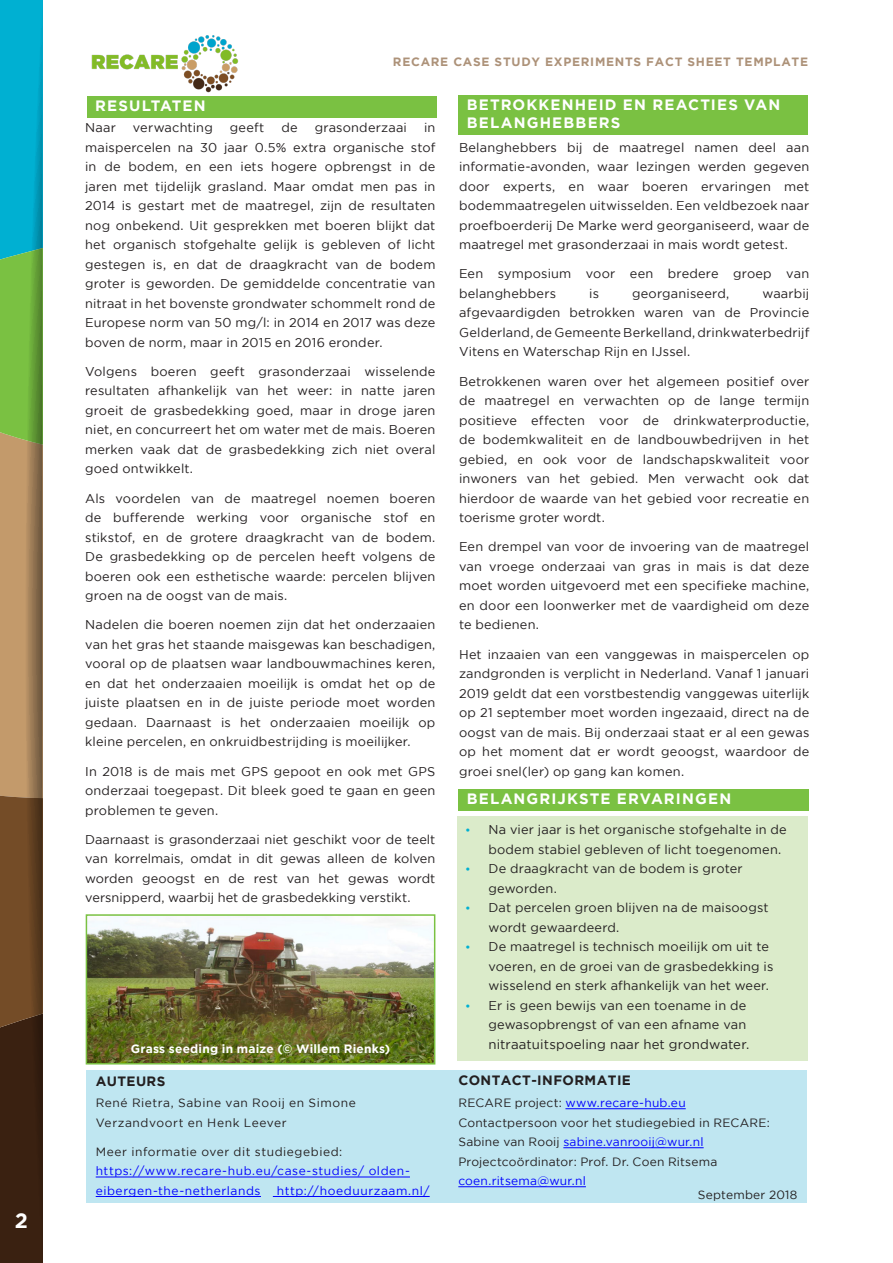
<style>
.page{position:relative;width:893px;height:1263px;background:#fff}
.page>*{position:absolute;margin:0;border:0;box-sizing:border-box;transform-origin:0 0}
.t1{font:700 21px "Gotham";color:#fff}
.heading{font:700 15px/18px "Gotham";letter-spacing:.075em;color:#fff}
.t2{font:700 13.5px "Gotham";letter-spacing:.03em;color:#231f20}
.t3{font:13.2px "Gotham";letter-spacing:.01em;color:#231f20}
.text{font:12.75px/19.5px "Gotham";letter-spacing:.015em;color:#231f20;text-align:justify}
.text-2{font:12px/19.5px "Gotham";letter-spacing:.02em;color:#231f20}
.text-3{font:12px/19.5px "Gotham";letter-spacing:.045em;color:#00f}
.text-4{font:12px/19.5px "Gotham";letter-spacing:.05em;color:#231f20}
.t4{font:700 12px "Gotham";letter-spacing:.06em;color:#ad9279}
.text-5{font:12px "Gotham";letter-spacing:.045em;color:#231f20}
.t5{font:700 12px "Gotham";letter-spacing:.02em;color:#fff}
.text-6{font:12px "Gotham";letter-spacing:.02em;color:#00f}
.text-7{font:12px "Gotham";letter-spacing:.015em;color:#00f}
.s1{font-family:"Myriad Pro";font-size:15px;color:#00b0d2}
.s2{color:#231f20}
.s3{color:#00f}
</style>
<div class="page">
<svg style="left:0;top:0;width:43px;height:1263px;background:#607757"></svg>
<div style="left:86px;top:1070px;width:721px;height:132px;background:#bfe6f1"></div>
<hr style="left:96px;top:1177px;width:314px;height:1px;background:#00f">
<hr style="left:96px;top:1196px;width:165px;height:1px;background:#00f">
<hr style="left:273px;top:1196px;width:157px;height:1px;background:#00f">
<img style="left:91px;top:35px;width:148px;height:58px">
<div style="left:458px;top:95px;width:350px;height:39px;background:#7ac142"></div>
<div style="left:458px;top:789px;width:350px;height:22px;background:#7ac142"></div>
<div style="left:457px;top:816px;width:351px;height:244px;background:#dbebca"></div>
<img style="left:89px;top:917px;width:343px;height:144px">
<div style="left:86px;top:914px;width:349px;height:150px;border:2px solid #7ac142"></div>
<hr style="left:565px;top:1108px;width:121px;height:1px;background:#00f">
<hr style="left:563px;top:1147px;width:141px;height:1px;background:#00f">
<hr style="left:458px;top:1186px;width:128px;height:1px;background:#00f">
<div style="left:87px;top:96px;width:349px;height:22px;background:#7ac142"></div>
<p class="t1" style="left:15px;top:1209px;width:15px">2</p>
<p class="t4" style="left:393px;top:55px;width:417px">RECARE CASE STUDY EXPERIMENTS FACT SHEET TEMPLATE</p>
<p class="heading" style="left:95px;top:97px;width:112px">RESULTATEN</p>
<p class="text" style="left:85px;top:118px;width:32px">Naar</p>
<p class="text" style="left:133px;top:118px;width:81px">verwachting</p>
<p class="text" style="left:230px;top:118px;width:36px">geeft</p>
<p class="text" style="left:281px;top:118px;width:18px">de</p>
<p class="text" style="left:315px;top:118px;width:94px">grasonderzaai</p>
<p class="text" style="left:85px;top:118px;width:352px;text-indent:339px">in maispercelen na 30 jaar 0.5% extra organische stof in de bodem, en een iets hogere opbrengst in de jaren met tijdelijk grasland. Maar omdat men pas in 2014 is gestart met de maatregel, zijn de resultaten nog onbekend. Uit gesprekken met boeren blijkt dat het organisch stofgehalte gelijk is gebleven of licht gestegen is, en dat de draagkracht van de bodem groter is geworden. De gemiddelde concentratie van nitraat in het bovenste grondwater schommelt rond de Europese norm van 50 mg/l: in 2014 en 2017 was deze boven de norm, maar in 2015 en 2016 eronder.</p>
<p class="text" style="left:85px;top:361px;width:352px">Volgens boeren geeft grasonderzaai wisselende resultaten afhankelijk van het weer: in natte jaren groeit de grasbedekking goed, maar in droge jaren niet, en concurreert het om water met de mais. Boeren merken vaak dat de grasbedekking zich niet overal goed ontwikkelt.</p>
<p class="text" style="left:85px;top:488px;width:352px">Als voordelen van de maatregel noemen boeren de bufferende werking voor organische stof en stikstof, en de grotere draagkracht van de bodem.<br>De grasbedekking op de percelen heeft volgens de boeren ook een esthetische waarde: percelen blijven groen na de oogst van de mais.</p>
<p class="text" style="left:85px;top:615px;width:352px">Nadelen die boeren noemen zijn dat het onderzaaien van het gras het staande maisgewas kan beschadigen, vooral op de plaatsen waar landbouwmachines keren, en dat het onderzaaien moeilijk is omdat het op de juiste plaatsen en in de juiste periode moet worden gedaan. Daarnaast is het onderzaaien moeilijk op kleine percelen, en onkruidbestrijding is moeilijker.</p>
<p class="text" style="left:85px;top:761px;width:352px">In 2018 is de mais met GPS gepoot en ook met GPS onderzaai toegepast. Dit bleek goed te gaan en geen problemen te geven.</p>
<p class="text" style="left:85px;top:829px;width:352px">Daarnaast is grasonderzaai niet geschikt voor de teelt van korrelmais, omdat in dit gewas alleen de kolven worden geoogst en de rest van het gewas wordt versnipperd, waarbij het de grasbedekking verstikt.</p>
<p class="t5" style="left:131px;top:1042px;width:261px">Grass seeding in maize (© Willem Rienks)</p>
<p class="t2" style="left:96px;top:1073px;width:71px">AUTEURS</p>
<p class="text-4" style="left:96px;top:1093px;width:262px">René Rietra, Sabine van Rooij en Simone<br>Verzandvoort en Henk Leever</p>
<p class="text-5" style="left:96px;top:1145px;width:248px">Meer informatie over dit studiegebied:</p>
<p class="text-3" style="left:96px;top:1161px;width:316px">https://www.recare-hub.eu/case-studies/ olden&shy;eibergen-the-netherlands</p>
<p class="text-3" style="left:277px;top:1181px;width:154px">http://hoeduurzaam.nl/</p>
<p class="heading" style="left:467px;top:95px;width:315px">BETROKKENHEID EN REACTIES VAN<br>BELANGHEBBERS</p>
<p class="text" style="left:459px;top:137px;width:352px">Belanghebbers bij de maatregel namen deel aan informatie-avonden, waar lezingen werden gegeven door experts, en waar boeren ervaringen met bodemmaatregelen uitwisselden. Een veldbezoek naar proefboerderij De Marke werd georganiseerd, waar de maatregel met grasonderzaai in mais wordt getest.</p>
<p class="text" style="left:459px;top:264px;width:352px">Een symposium voor een bredere groep van belanghebbers</p>
<p class="text" style="left:459px;top:283px;width:352px;text-indent:303px">waarbij afgevaardigden betrokken waren van de Provincie Gelderland, de Gemeente Berkelland, drinkwaterbedrijf Vitens en Waterschap Rijn en IJssel.</p>
<p class="text" style="left:459px;top:371px;width:352px">Betrokkenen waren over het algemeen positief over de maatregel en verwachten op de lange termijn positieve effecten voor de drinkwaterproductie, de bodemkwaliteit en de landbouwbedrijven in het gebied, en ook voor de landschapskwaliteit voor inwoners van het gebied. Men verwacht ook dat hierdoor de waarde van het gebied voor recreatie en toerisme groter wordt.</p>
<p class="text" style="left:459px;top:537px;width:352px">Een drempel van voor de invoering van de maatregel van vroege onderzaai van gras in mais is dat deze moet worden uitgevoerd met een specifieke machine, en door een loonwerker met de vaardigheid om deze te bedienen.</p>
<p class="text" style="left:459px;top:644px;width:352px">Het inzaaien van een vanggewas in maispercelen op zandgronden is verplicht in Nederland. Vanaf 1 januari 2019 geldt dat een vorstbestendig vanggewas uiterlijk op 21 september moet worden ingezaaid, direct na de oogst van de mais. Bij onderzaai staat er al een gewas op het moment dat er wordt geoogst, waardoor de groei snel(ler) op gang kan komen.</p>
<p class="heading" style="left:467px;top:789px;width:266px">BELANGRIJKSTE ERVARINGEN</p>
<p class="text" style="left:488px;top:820px;width:300px;text-indent:-23px"><span class="s1">•</span> Na vier jaar is het organische stofgehalte in de bodem stabiel gebleven of licht toegenomen.</p>
<p class="text" style="left:488px;top:859px;width:256px;text-indent:-23px"><span class="s1">•</span> De draagkracht van de bodem is groter geworden.</p>
<p class="text" style="left:488px;top:898px;width:282px;text-indent:-23px"><span class="s1">•</span> Dat percelen groen blijven na de maisoogst wordt gewaardeerd.</p>
<p class="text" style="left:488px;top:937px;width:286px;text-align:left;text-indent:-23px"><span class="s1">•</span> De maatregel is technisch moeilijk om uit te voeren, en de groei van de grasbedekking is wisselend en sterk afhankelijk van het weer.</p>
<p class="text" style="left:466px;top:995px;width:282px;text-align:right"><span class="s1">•</span> Er is geen bewijs van een toename in de gewasopbrengst of van een afname van</p>
<p class="t3" style="left:488px;top:1037px;width:262px">nitraatuitspoeling naar het grondwater.</p>
<p class="text" style="left:589px;top:283px;width:11px">is</p>
<p class="text" style="left:632px;top:283px;width:99px">georganiseerd,</p>
<p class="t2" style="left:458px;top:1072px;width:174px">CONTACT-INFORMATIE</p>
<p class="text-6" style="left:458px;top:1096px;width:229px"><span class="s2">RECARE project:</span> www.recare-hub.eu</p>
<p class="text-2" style="left:458px;top:1112px;width:313px">Contactpersoon voor het studiegebied in RECARE:<br>Sabine van Rooij <span class="s3">sabine.vanrooij@wur.nl</span></p>
<p class="text-2" style="left:458px;top:1151px;width:260px">Projectcoördinator: Prof. Dr. Coen Ritsema</p>
<p class="text-7" style="left:458px;top:1174px;width:129px">coen.ritsema@wur.nl</p>
<p class="text-2" style="left:698px;top:1184px;width:101px">September 2018</p>
</div>
